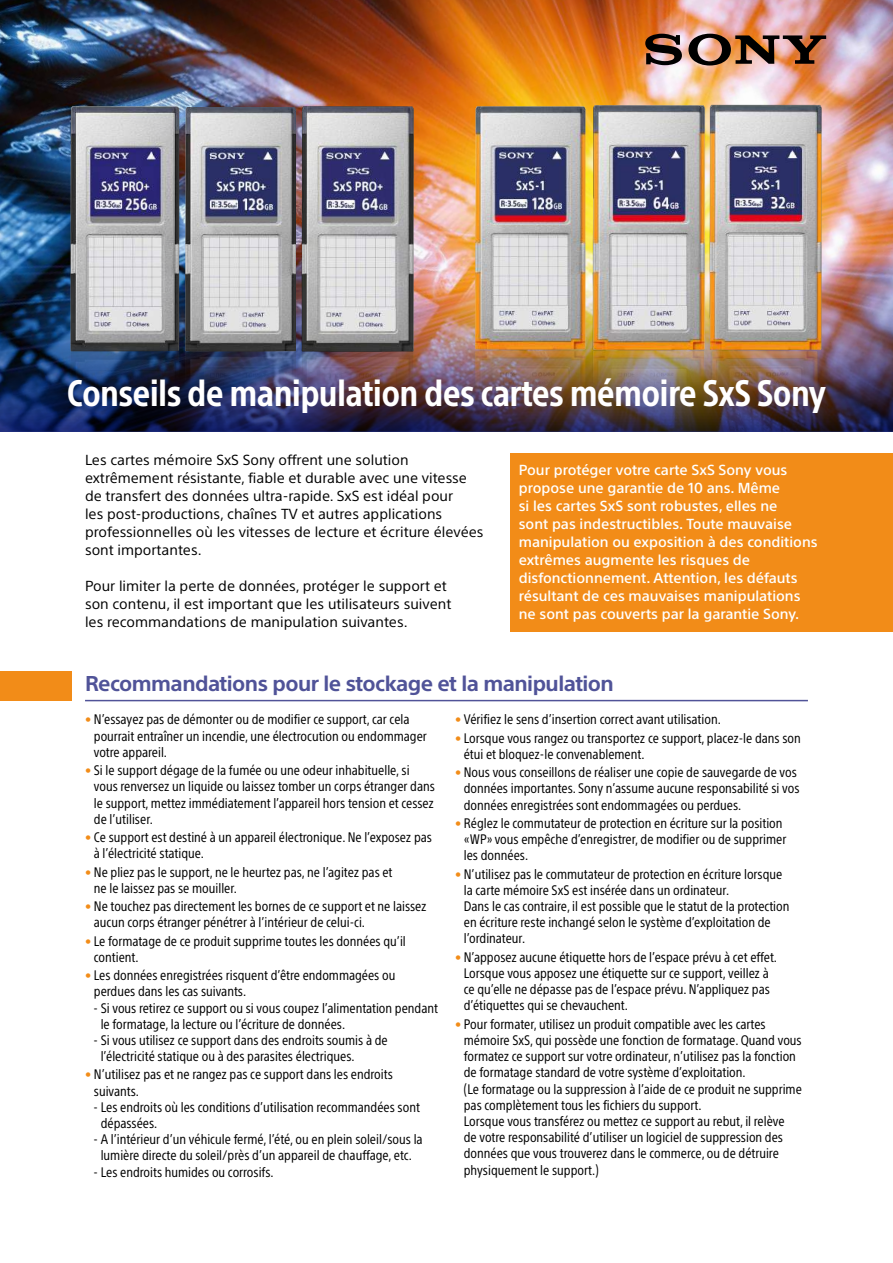
<style>
.page{position:relative;width:893px;height:1263px;background:#fff}
.page>*{position:absolute;margin:0;border:0;box-sizing:border-box;transform-origin:0 0}
.t1{font:700 condensed 36px "SST";letter-spacing:-.02em;color:#fff}
.t2{font:700 21px "SST";letter-spacing:-.025em;color:#505398}
.t3{font:14.25px/18px "SST";color:#000}
.t4{font:500 14.25px/18px "SST";color:#fff}
.t5{font:condensed 13.5px/16.2px "SST";color:#000}
.s1{color:#f28c18}
</style>
<div class="page">
<img style="left:0;top:0;width:893px;height:240px">
<img style="left:0;top:240px;width:893px;height:192px">
<img style="left:53px;top:96px;width:132px;height:336px">
<img style="left:185px;top:106px;width:233px;height:242px">
<img style="left:185px;top:348px;width:233px;height:44px">
<img style="left:586px;top:368px;width:116px;height:27px">
<img style="left:586px;top:89px;width:124px;height:279px">
<img style="left:475px;top:106px;width:111px;height:309px">
<img style="left:702px;top:342px;width:119px;height:61px">
<img style="left:709px;top:100px;width:125px;height:266px">
<hr style="left:85px;top:700px;width:723px;height:1px;background:#505398">
<img style="left:645px;top:34px;width:181px;height:32px">
<div style="left:0;top:671px;width:71px;height:30px;background:#f28c18"></div>
<div style="left:510px;top:452px;width:383px;height:179px;background:#f28c18"></div>
<h1 class="t1" style="left:67px;top:372px;width:761px">Conseils de manipulation des cartes mémoire SxS Sony</h1>
<p class="t3" style="left:85px;top:450px;width:400px">Les cartes mémoire SxS Sony offrent une solution extrêmement résistante, fiable et durable avec une vitesse de transfert des données ultra-rapide. SxS est idéal pour<br>les post-productions, chaînes TV et autres applications professionnelles où les vitesses de lecture et écriture élevées sont importantes.</p>
<p class="t3" style="left:85px;top:576px;width:368px">Pour limiter la perte de données, protéger le support et son contenu, il est important que les utilisateurs suivent les recommandations de manipulation suivantes.</p>
<p class="t4" style="left:519px;top:461px;width:300px">Pour protéger votre carte SxS Sony vous propose une garantie de 10 ans. Même<br>si les cartes SxS sont robustes, elles ne<br>sont pas indestructibles. Toute mauvaise manipulation ou exposition à des conditions extrêmes augmente les risques de disfonctionnement. Attention, les défauts résultant de ces mauvaises manipulations ne sont pas couverts par la garantie Sony.</p>
<h2 class="t2" style="left:85px;top:671px;width:530px">Recommandations pour le stockage et la manipulation</h2>
<p class="t5" style="left:94px;top:711px;width:334px;text-indent:-9px"><span class="s1">•</span> N’essayez pas de démonter ou de modifier ce support, car cela pourrait entraîner un incendie, une électrocution ou endommager votre appareil.</p>
<p class="t5" style="left:94px;top:762px;width:342px;text-indent:-9px"><span class="s1">•</span> Si le support dégage de la fumée ou une odeur inhabituelle, si vous renversez un liquide ou laissez tomber un corps étranger dans le support, mettez immédiatement l’appareil hors tension et cessez de l’utiliser.</p>
<p class="t5" style="left:94px;top:829px;width:340px;text-indent:-9px"><span class="s1">•</span> Ce support est destiné à un appareil électronique. Ne l’exposez pas à l’électricité statique.</p>
<p class="t5" style="left:94px;top:863px;width:300px;text-indent:-9px"><span class="s1">•</span> Ne pliez pas le support, ne le heurtez pas, ne l’agitez pas et ne le laissez pas se mouiller.</p>
<p class="t5" style="left:94px;top:898px;width:334px;text-indent:-9px"><span class="s1">•</span> Ne touchez pas directement les bornes de ce support et ne laissez aucun corps étranger pénétrer à l’intérieur de celui-ci.</p>
<p class="t5" style="left:94px;top:932px;width:313px;text-indent:-9px"><span class="s1">•</span> Le formatage de ce produit supprime toutes les données qu’il contient.</p>
<p class="t5" style="left:94px;top:967px;width:303px;text-indent:-9px"><span class="s1">•</span> Les données enregistrées risquent d’être endommagées ou perdues dans les cas suivants.</p>
<p class="t5" style="left:101px;top:999px;width:339px;text-indent:-7px">- Si vous retirez ce support ou si vous coupez l’alimentation pendant le formatage, la lecture ou l’écriture de données.</p>
<p class="t5" style="left:101px;top:1032px;width:289px;text-indent:-7px">- Si vous utilisez ce support dans des endroits soumis à de l’électricité statique ou à des parasites électriques.</p>
<p class="t5" style="left:94px;top:1066px;width:300px;text-indent:-9px"><span class="s1">•</span> N’utilisez pas et ne rangez pas ce support dans les endroits suivants.</p>
<p class="t5" style="left:101px;top:1099px;width:321px;text-indent:-7px">- Les endroits où les conditions d’utilisation recommandées sont dépassées.</p>
<p class="t5" style="left:94px;top:1131px;width:331px;text-align:center">- A l’intérieur d’un véhicule fermé, l’été, ou en plein soleil/sous la lumière directe du soleil/près d’un appareil de chauffage, etc.</p>
<p class="t5" style="left:94px;top:1163px;width:182px">- Les endroits humides ou corrosifs.</p>
<p class="t5" style="left:455px;top:711px;width:267px"><span class="s1">•</span> Vérifiez le sens d’insertion correct avant utilisation.</p>
<p class="t5" style="left:464px;top:730px;width:338px;text-indent:-9px"><span class="s1">•</span> Lorsque vous rangez ou transportez ce support, placez-le dans son étui et bloquez-le convenablement.</p>
<p class="t5" style="left:464px;top:764px;width:337px;text-indent:-9px"><span class="s1">•</span> Nous vous conseillons de réaliser une copie de sauvegarde de vos données importantes. Sony n’assume aucune responsabilité si vos données enregistrées sont endommagées ou perdues.</p>
<p class="t5" style="left:464px;top:815px;width:324px;text-indent:-9px"><span class="s1">•</span> Réglez le commutateur de protection en écriture sur la position «WP» vous empêche d’enregistrer, de modifier ou de supprimer les données.</p>
<p class="t5" style="left:464px;top:865px;width:327px;text-indent:-9px"><span class="s1">•</span> N’utilisez pas le commutateur de protection en écriture lorsque la carte mémoire SxS est insérée dans un ordinateur.<br>Dans le cas contraire, il est possible que le statut de la protection en écriture reste inchangé selon le système d’exploitation de l’ordinateur.</p>
<p class="t5" style="left:464px;top:949px;width:315px;text-indent:-9px"><span class="s1">•</span> N’apposez aucune étiquette hors de l’espace prévu à cet effet.<br>Lorsque vous apposez une étiquette sur ce support, veillez à ce qu’elle ne dépasse pas de l’espace prévu. N’appliquez pas d’étiquettes qui se chevauchent.</p>
<p class="t5" style="left:464px;top:1016px;width:339px;text-indent:-9px"><span class="s1">•</span> Pour formater, utilisez un produit compatible avec les cartes mémoire SxS, qui possède une fonction de formatage. Quand vous formatez ce support sur votre ordinateur, n’utilisez pas la fonction de formatage standard de votre système d’exploitation.<br>(Le formatage ou la suppression à l’aide de ce produit ne supprime pas complètement tous les fichiers du support.<br>Lorsque vous transférez ou mettez ce support au rebut, il relève<br>de votre responsabilité d’utiliser un logiciel de suppression des données que vous trouverez dans le commerce, ou de détruire physiquement le support.)</p>
</div>
